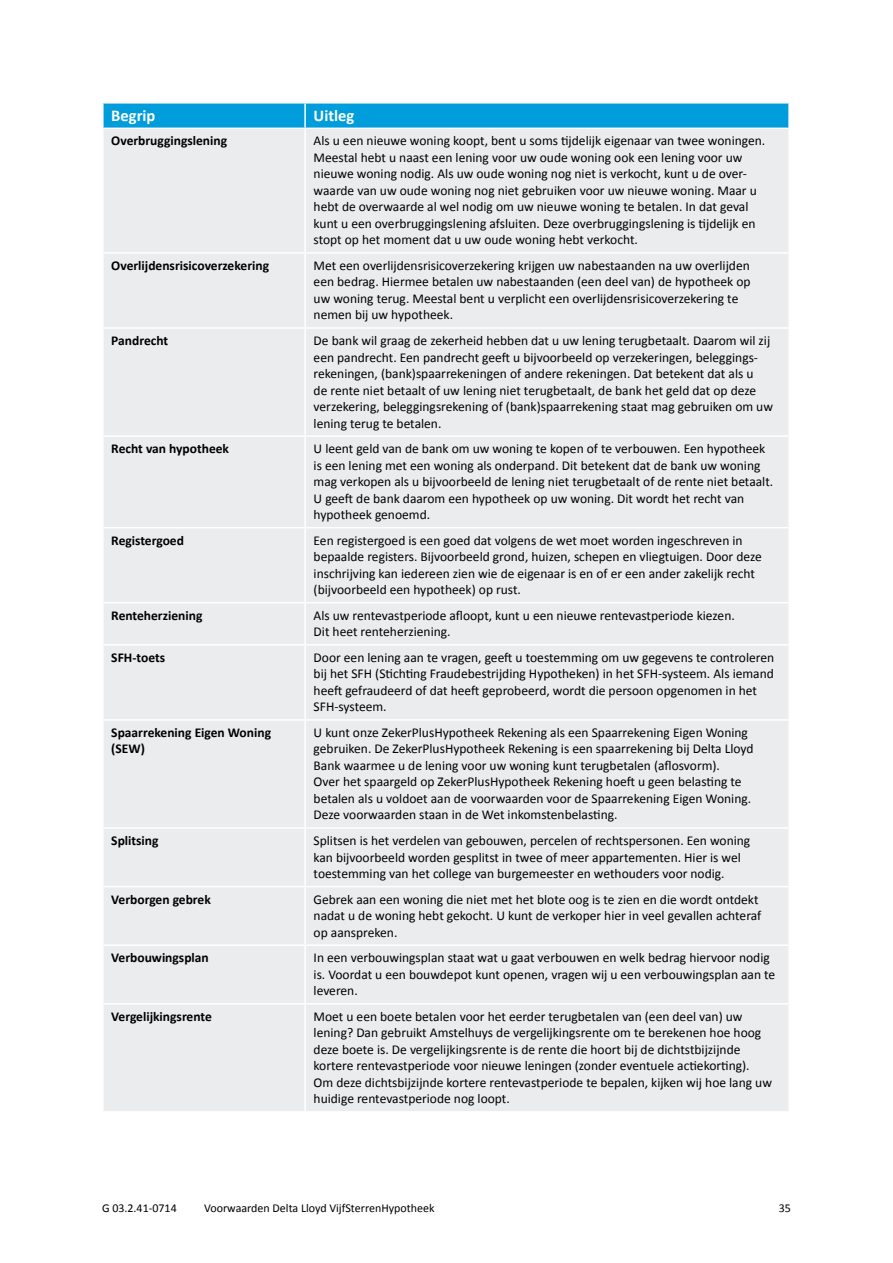
<style>
.page{position:relative;width:893px;height:1263px;background:#fff}
.page>*{position:absolute;margin:0;border:0;box-sizing:border-box;transform-origin:0 0}
.t1{font:700 16.5px "Calibri";color:#fff}
.t2{font:13.5px/16.5px "Calibri";color:#000}
.t3{font:700 13.5px/16.5px "Calibri";color:#000}
.t4{font:12px "Calibri";color:#000}
</style>
<div class="page">
<div style="left:104px;top:104px;width:684px;height:24px;background:#009ddc"></div>
<div style="left:104px;top:129px;width:684px;height:982px;background:#eaeced"></div>
<hr style="left:304px;top:104px;width:2px;height:24px;background:#fff">
<hr style="left:304px;top:129px;width:2px;height:123px;background:#fff">
<hr style="left:104px;top:252px;width:201px;height:2px;background:#fff">
<hr style="left:305px;top:252px;width:483px;height:2px;background:#fff">
<hr style="left:304px;top:254px;width:2px;height:73px;background:#fff">
<hr style="left:104px;top:327px;width:201px;height:2px;background:#fff">
<hr style="left:305px;top:327px;width:483px;height:2px;background:#fff">
<hr style="left:304px;top:329px;width:2px;height:106px;background:#fff">
<hr style="left:104px;top:435px;width:201px;height:2px;background:#fff">
<hr style="left:305px;top:435px;width:483px;height:2px;background:#fff">
<hr style="left:304px;top:437px;width:2px;height:90px;background:#fff">
<hr style="left:104px;top:527px;width:201px;height:1px;background:#fff">
<hr style="left:305px;top:527px;width:483px;height:1px;background:#fff">
<hr style="left:304px;top:528px;width:2px;height:74px;background:#fff">
<hr style="left:104px;top:602px;width:201px;height:1px;background:#fff">
<hr style="left:305px;top:602px;width:483px;height:1px;background:#fff">
<hr style="left:304px;top:603px;width:2px;height:41px;background:#fff">
<hr style="left:304px;top:646px;width:2px;height:73px;background:#fff">
<hr style="left:304px;top:721px;width:2px;height:106px;background:#fff">
<hr style="left:304px;top:829px;width:2px;height:57px;background:#fff">
<hr style="left:304px;top:887px;width:2px;height:57px;background:#fff">
<hr style="left:104px;top:944px;width:201px;height:2px;background:#fff">
<hr style="left:305px;top:944px;width:483px;height:2px;background:#fff">
<hr style="left:304px;top:946px;width:2px;height:57px;background:#fff">
<hr style="left:104px;top:1003px;width:201px;height:1px;background:#fff">
<hr style="left:305px;top:1003px;width:483px;height:1px;background:#fff">
<hr style="left:304px;top:1004px;width:2px;height:107px;background:#fff">
<hr style="left:104px;top:644px;width:201px;height:2px;background:#fff">
<hr style="left:305px;top:644px;width:483px;height:2px;background:#fff">
<hr style="left:104px;top:719px;width:201px;height:2px;background:#fff">
<hr style="left:305px;top:719px;width:483px;height:2px;background:#fff">
<hr style="left:104px;top:827px;width:201px;height:2px;background:#fff">
<hr style="left:305px;top:827px;width:483px;height:2px;background:#fff">
<hr style="left:104px;top:886px;width:201px;height:1px;background:#fff">
<hr style="left:305px;top:886px;width:483px;height:1px;background:#fff">
<p class="t1" style="left:111px;top:105px;width:46px">Begrip</p>
<p class="t1" style="left:314px;top:105px;width:42px">Uitleg</p>
<p class="t3" style="left:111px;top:133px;width:117px">Overbruggingslening</p>
<p class="t2" style="left:314px;top:133px;width:453px">Als u een nieuwe woning koopt, bent u soms tijdelijk eigenaar van twee woningen.<br>Meestal hebt u naast een lening voor uw oude woning ook een lening voor uw nieuwe woning nodig. Als uw oude woning nog niet is verkocht, kunt u de over&shy;waarde van uw oude woning nog niet gebruiken voor uw nieuwe woning. Maar u hebt de overwaarde al wel nodig om uw nieuwe woning te betalen. In dat geval kunt u een overbruggingslening afsluiten. Deze overbruggingslening is tijdelijk en stopt op het moment dat u uw oude woning hebt verkocht.</p>
<p class="t3" style="left:111px;top:257px;width:159px">Overlijdensrisicoverzekering</p>
<p class="t2" style="left:314px;top:257px;width:438px">Met een overlijdensrisicoverzekering krijgen uw nabestaanden na uw overlijden een bedrag. Hiermee betalen uw nabestaanden (een deel van) de hypotheek op uw woning terug. Meestal bent u verplicht een overlijdensrisicoverzekering te nemen bij uw hypotheek.</p>
<p class="t3" style="left:111px;top:332px;width:58px">Pandrecht</p>
<p class="t2" style="left:314px;top:332px;width:461px">De bank wil graag de zekerheid hebben dat u uw lening terugbetaalt. Daarom wil zij een pandrecht. Een pandrecht geeft u bijvoorbeeld op verzekeringen, beleggings&shy;rekeningen, (bank)spaarrekeningen of andere rekeningen. Dat betekent dat als u<br>de rente niet betaalt of uw lening niet terugbetaalt, de bank het geld dat op deze verzekering, beleggingsrekening of (bank)spaarrekening staat mag gebruiken om uw lening terug te betalen.</p>
<p class="t3" style="left:111px;top:440px;width:119px">Recht van hypotheek</p>
<p class="t2" style="left:314px;top:440px;width:461px">U leent geld van de bank om uw woning te kopen of te verbouwen. Een hypotheek is een lening met een woning als onderpand. Dit betekent dat de bank uw woning mag verkopen als u bijvoorbeeld de lening niet terugbetaalt of de rente niet betaalt.<br>U geeft de bank daarom een hypotheek op uw woning. Dit wordt het recht van hypotheek genoemd.</p>
<p class="t3" style="left:111px;top:532px;width:74px">Registergoed</p>
<p class="t2" style="left:314px;top:532px;width:450px">Een registergoed is een goed dat volgens de wet moet worden ingeschreven in bepaalde registers. Bijvoorbeeld grond, huizen, schepen en vliegtuigen. Door deze inschrijving kan iedereen zien wie de eigenaar is en of er een ander zakelijk recht (bijvoorbeeld een hypotheek) op rust.</p>
<p class="t3" style="left:111px;top:607px;width:93px">Renteherziening</p>
<p class="t2" style="left:314px;top:607px;width:423px">Als uw rentevastperiode afloopt, kunt u een nieuwe rentevastperiode kiezen.<br>Dit heet renteherziening.</p>
<p class="t3" style="left:111px;top:649px;width:55px">SFH-toets</p>
<p class="t2" style="left:314px;top:649px;width:462px">Door een lening aan te vragen, geeft u toestemming om uw gegevens te controleren bij het SFH (Stichting Fraudebestrijding Hypotheken) in het SFH-systeem. Als iemand heeft gefraudeerd of dat heeft geprobeerd, wordt die persoon opgenomen in het SFH-systeem.</p>
<p class="t3" style="left:111px;top:724px;width:161px">Spaarrekening Eigen Woning (SEW)</p>
<p class="t2" style="left:314px;top:724px;width:441px">U kunt onze ZekerPlusHypotheek Rekening als een Spaarrekening Eigen Woning gebruiken. De ZekerPlusHypotheek Rekening is een spaarrekening bij Delta Lloyd Bank waarmee u de lening voor uw woning kunt terugbetalen (aflosvorm).<br>Over het spaargeld op ZekerPlusHypotheek Rekening hoeft u geen belasting te betalen als u voldoet aan de voorwaarden voor de Spaarrekening Eigen Woning.<br>Deze voorwaarden staan in de Wet inkomstenbelasting.</p>
<p class="t3" style="left:111px;top:832px;width:49px">Splitsing</p>
<p class="t2" style="left:314px;top:832px;width:438px">Splitsen is het verdelen van gebouwen, percelen of rechtspersonen. Een woning kan bijvoorbeeld worden gesplitst in twee of meer appartementen. Hier is wel toestemming van het college van burgemeester en wethouders voor nodig.</p>
<p class="t3" style="left:111px;top:891px;width:101px">Verborgen gebrek</p>
<p class="t2" style="left:314px;top:891px;width:449px">Gebrek aan een woning die niet met het blote oog is te zien en die wordt ontdekt nadat u de woning hebt gekocht. U kunt de verkoper hier in veel gevallen achteraf op aanspreken.</p>
<p class="t3" style="left:111px;top:949px;width:99px">Verbouwingsplan</p>
<p class="t2" style="left:314px;top:949px;width:463px">In een verbouwingsplan staat wat u gaat verbouwen en welk bedrag hiervoor nodig is. Voordat u een bouwdepot kunt openen, vragen wij u een verbouwingsplan aan te leveren.</p>
<p class="t3" style="left:111px;top:1008px;width:102px">Vergelijkingsrente</p>
<p class="t2" style="left:314px;top:1008px;width:460px">Moet u een boete betalen voor het eerder terugbetalen van (een deel van) uw lening? Dan gebruikt Amstelhuys de vergelijkingsrente om te berekenen hoe hoog deze boete is. De vergelijkingsrente is de rente die hoort bij de dichtstbijzijnde kortere rentevastperiode voor nieuwe leningen (zonder eventuele actiekorting).<br>Om deze dichtsbijzijnde kortere rentevastperiode te bepalen, kijken wij hoe lang uw huidige rentevastperiode nog loopt.</p>
<p class="t4" style="left:102px;top:1200px;width:76px">G 03.2.41-0714</p>
<p class="t4" style="left:204px;top:1200px;width:232px">Voorwaarden Delta Lloyd VijfSterrenHypotheek</p>
<p class="t4" style="left:779px;top:1200px;width:14px">35</p>
</div>
